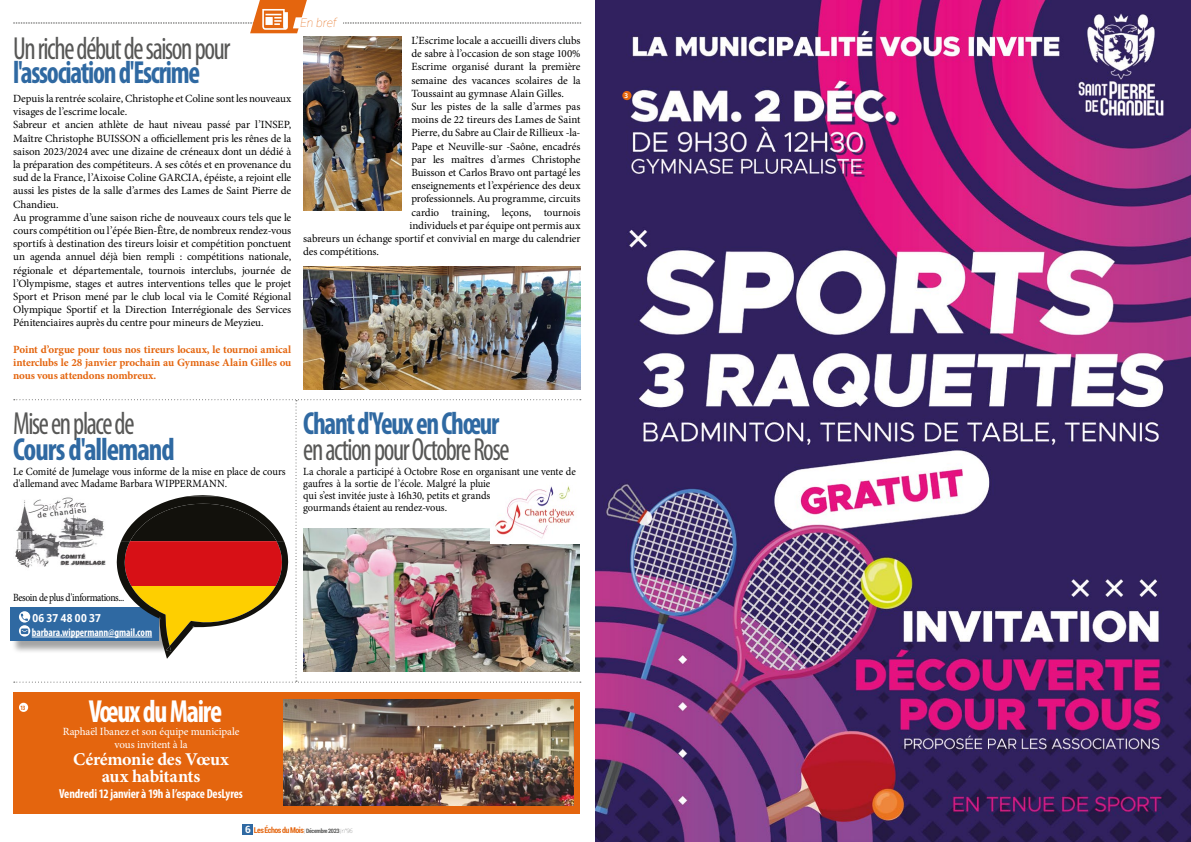
<style>
.page{position:relative;width:1191px;height:842px;background:#fff}
.page>*{position:absolute;margin:0;border:0;box-sizing:border-box;transform-origin:0 0}
.t1{font:condensed 32px "Myriad Pro";letter-spacing:-.05em;color:#575756;scale:.87 1}
.t2{font:700 condensed 32px "Myriad Pro";letter-spacing:-.045em;color:#2f69a2;scale:.87 1}
.t3{font:700 condensed 32px "Myriad Pro";letter-spacing:-.045em;color:#2f69a2;scale:.93 1}
.t4{font:700 condensed 32px "Myriad Pro";letter-spacing:-.045em;color:#fff;scale:.9 1}
.t5{font:700 18px/17px "Minion Pro";letter-spacing:-.02em;color:#fff;text-align:center}
.t6{font:700 condensed 13px "Myriad Pro";letter-spacing:-.01em;color:#fff;scale:.95 1}
.t7{font:italic 100 12px "Roboto";color:#e4650e}
.t8{font:11px/13.2px "Minion Pro";letter-spacing:-.01em;color:#000}
.t9{font:11px/12px "Minion Pro";letter-spacing:-.01em;color:#000;scale:.95 1}
.t10{font:700 11px/13.2px "Minion Pro";letter-spacing:-.015em;color:#e4650e;text-align:justify}
.t11{font:11px/13.2px "Minion Pro";letter-spacing:-.01em;color:#fff;text-align:center}
.t12{font:11px "Minion Pro";letter-spacing:-.04em;color:#000;scale:.88 1}
.t13{font:700 condensed 11px "Myriad Pro";letter-spacing:-.005em;color:#fff;scale:.95 1}
.t14{font:700 11px "Droid Sans";letter-spacing:.025em;color:#fff;scale:.95 1}
.t15{font:700 condensed 8px "Roboto";letter-spacing:-.06em;color:#e4650e}
.t16{font:700 condensed 6.5px "Myriad Pro";color:#e4650e;scale:.95 1}
.t17{font:700 6.5px "Droid Sans";color:#fff}
.s1{font-stretch:normal;font-size:10px;color:#fff}
.s2{font-weight:100;font-style:italic;font-stretch:normal;font-size:6px;color:#575756}
.s3{font-size:6px;color:#575756}
</style>
<div class="page">
<svg style="left:13px;top:0;width:568px;height:33px"></svg>
<div style="left:243px;top:824px;width:10px;height:11px;background:#2f69a2"></div>
<img style="left:595px;top:0;width:596px;height:842px">
<div style="left:622px;top:91px;width:9px;height:9px;background:#e4650e;border-radius:50%"></div>
<img style="left:303px;top:36px;width:98px;height:175px">
<img style="left:303px;top:267px;width:277px;height:123px">
<div style="left:13px;top:692px;width:567px;height:122px;background:#e4650e"></div>
<div style="left:19px;top:703px;width:9px;height:9px;background:#fff;border-radius:50%"></div>
<img style="left:283px;top:700px;width:290px;height:106px">
<div style="left:10px;top:608px;width:149px;height:33px;background:#2f69a2"></div>
<svg style="left:14px;top:399px;width:567px;height:284px"></svg>
<img style="left:14px;top:495px;width:97px;height:77px">
<img style="left:303px;top:528px;width:277px;height:143px">
<img style="left:490px;top:482px;width:91px;height:62px">
<p class="t7" style="left:300px;top:15px;width:38px">En bref</p>
<p class="t8" style="left:411px;top:34px;width:171px">L’Escrime locale a accueilli divers clubs</p>
<p class="t8" style="left:411px;top:47px;width:171px">de sabre à l’occasion de son stage 100%</p>
<p class="t8" style="left:411px;top:60px;width:170px">Escrime organisé durant la première</p>
<p class="t8" style="left:411px;top:74px;width:171px">semaine des vacances scolaires de la</p>
<p class="t8" style="left:411px;top:87px;width:154px">Toussaint au gymnase Alain Gilles.</p>
<p class="t8" style="left:411px;top:100px;width:170px">Sur les pistes de la salle d’armes pas</p>
<p class="t8" style="left:411px;top:113px;width:170px">moins de 22 tireurs des Lames de Saint</p>
<p class="t8" style="left:411px;top:126px;width:170px">Pierre, du Sabre au Clair de Rillieux -la-</p>
<p class="t8" style="left:411px;top:140px;width:171px">Pape et Neuville-sur -Saône, encadrés</p>
<p class="t8" style="left:411px;top:153px;width:170px">par les maîtres d’armes Christophe</p>
<p class="t8" style="left:411px;top:166px;width:170px">Buisson et Carlos Bravo ont partagé les</p>
<p class="t8" style="left:411px;top:179px;width:171px">enseignements et l’expérience des deux</p>
<p class="t8" style="left:411px;top:192px;width:171px">professionnels. Au programme, circuits</p>
<p class="t8" style="left:411px;top:206px;width:171px">cardio training, leçons, tournois</p>
<p class="t8" style="left:409px;top:219px;width:173px">individuels et par équipe ont permis aux</p>
<p class="t8" style="left:303px;top:232px;width:279px">sabreurs un échange sportif et convivial en marge du calendrier</p>
<p class="t8" style="left:303px;top:245px;width:77px">des compétitions.</p>
<h1 class="t1" style="left:13px;top:29px;width:251px">Un riche début de saison pour</h1>
<h1 class="t2" style="left:13px;top:52px;width:216px">l'association d'Escrime</h1>
<p class="t8" style="left:13px;top:92px;width:279px">Depuis la rentrée scolaire, Christophe et Coline sont les nouveaux</p>
<p class="t17" style="left:624px;top:91px;width:5px">3</p>
<p class="t8" style="left:13px;top:105px;width:279px">visages de l’escrime locale.<br>Sabreur et ancien athlète de haut niveau passé par l’INSEP, Maître Christophe BUISSON a officiellement pris les rênes de la saison 2023/2024 avec une dizaine de créneaux dont un dédié à la préparation des compétiteurs. A ses côtés et en provenance du sud de la France, l’Aixoise Coline GARCIA, épéiste, a rejoint elle aussi les pistes de la salle d’armes des Lames de Saint Pierre de Chandieu.<br>Au programme d’une saison riche de nouveaux cours tels que le cours compétition ou l’épée Bien-Être, de nombreux rendez-vous sportifs à destination des tireurs loisir et compétition ponctuent un agenda annuel déjà bien rempli : compétitions nationale, régionale et départementale, tournois interclubs, journée de l’Olympisme, stages et autres interventions telles que le projet Sport et Prison mené par le club local via le Comité Régional Olympique Sportif et la Direction Interrégionale des Services Pénitenciaires auprès du centre pour mineurs de Meyzieu.</p>
<p class="t10" style="left:13px;top:343px;width:279px">Point d’orgue pour tous nos tireurs locaux, le tournoi amical interclubs le 28 janvier prochain au Gymnase Alain Gilles ou nous vous attendons nombreux.</p>
<h1 class="t1" style="left:13px;top:404px;width:141px">Mise en place de</h1>
<h1 class="t3" style="left:13px;top:429px;width:175px">Cours d'allemand</h1>
<p class="t9" style="left:13px;top:465px;width:288px">Le Comité de Jumelage vous informe de la mise en place de cours d'allemand avec Madame Barbara WIPPERMANN.</p>
<h1 class="t2" style="left:303px;top:403px;width:227px">Chant d'Yeux en Chœur</h1>
<h1 class="t1" style="left:303px;top:430px;width:239px">en action pour Octobre Rose</h1>
<p class="t9" style="left:303px;top:465px;width:288px">La chorale a participé à Octobre Rose en organisant une vente de gaufres à la sortie de l’école. Malgré la pluie<br>qui s’est invitée juste à 16h30, petits et grands<br>gourmands étaient au rendez-vous.</p>
<p class="t12" style="left:13px;top:590px;width:128px">Besoin de plus d'informations...</p>
<p class="t14" style="left:32px;top:610px;width:74px">06 37 48 00 37</p>
<p class="t13" style="left:32px;top:625px;width:128px">barbara.wippermann@gmail.com</p>
<p class="t16" style="left:20px;top:703px;width:7px">13</p>
<h1 class="t4" style="left:89px;top:691px;width:150px">Vœux du Maire</h1>
<p class="t11" style="left:63px;top:725px;width:178px">Raphaël Ibanez et son équipe municipale vous invitent à la</p>
<h2 class="t5" style="left:73px;top:751px;width:157px">Cérémonie des Vœux aux habitants</h2>
<p class="t6" style="left:59px;top:785px;width:195px">Vendredi 12 janvier à 19h à l’espace DesLyres</p>
<p class="t15" style="left:245px;top:824px;width:109px"><span class="s1">6</span> Les Échos du Mois <span class="s2">|</span> <span class="s3">Décembre 2023</span> <span class="s2">| n°96</span></p>
</div>
